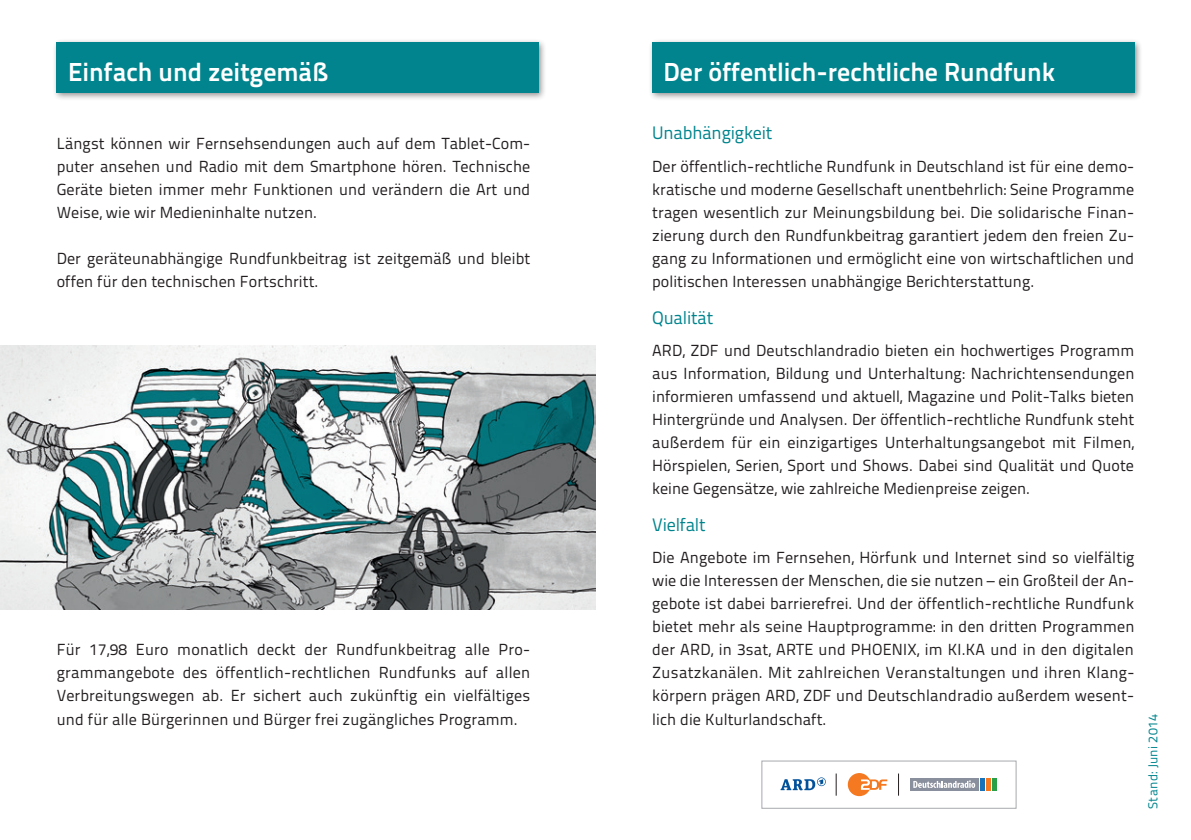
<style>
.page{position:relative;width:1191px;height:840px;background:#fff}
.page>*{position:absolute;margin:0;border:0;box-sizing:border-box;transform-origin:0 0}
.t1{font:700 26px "Titillium Text 22 L";color:#fff}
.t2{font:18px "Titillium Text 22 L";letter-spacing:-.01em;color:#01848d}
.t3{font:16px/23px "Titillium Text 22 L";letter-spacing:.005em;color:#231f20;text-align:justify}
.t4{font:13px "Titillium Text 22 L";letter-spacing:.025em;color:#01848d}
</style>
<div class="page">
<div style="left:52px;top:38px;width:495px;height:63px;background:#231f20;opacity:.5"></div>
<div style="left:57px;top:43px;width:482px;height:50px;background:#01848d"></div>
<img style="left:0;top:346px;width:595px;height:263px">
<div style="left:648px;top:38px;width:494px;height:63px;background:#231f20;opacity:.5"></div>
<div style="left:652px;top:43px;width:482px;height:50px;background:#01848d"></div>
<svg style="left:781px;top:777px;width:44px;height:12px"></svg>
<svg style="left:847px;top:773px;width:40px;height:22px"></svg>
<hr style="left:980px;top:777px;width:4px;height:13px;background:#1772ba">
<hr style="left:986px;top:777px;width:4px;height:13px;background:#f47921">
<svg style="left:910px;top:778px;width:68px;height:12px"></svg>
<svg style="left:913px;top:779px;width:62px;height:8px"></svg>
<hr style="left:992px;top:777px;width:4px;height:13px;background:#28a048">
<svg style="left:898px;top:773px;width:1px;height:22px"></svg>
<svg style="left:836px;top:773px;width:1px;height:22px"></svg>
<div style="left:761px;top:760px;width:255px;height:48px;border:1px solid #a8a9ad"></div>
<h2 class="t1" style="left:68px;top:52px;width:262px">Einfach und zeitgemäß</h2>
<p class="t3" style="left:57px;top:131px;width:475px">Längst können wir Fernsehsendungen auch auf dem Tablet-Com&shy;puter ansehen und Radio mit dem Smartphone hören. Technische Geräte bieten immer mehr Funktionen und verändern die Art und Weise, wie wir Medieninhalte nutzen.</p>
<p class="t3" style="left:57px;top:246px;width:475px">Der geräteunabhängige Rundfunkbeitrag ist zeitgemäß und bleibt offen für den technischen Fortschritt.</p>
<p class="t3" style="left:57px;top:637px;width:475px">Für 17,98 Euro monatlich deckt der Rundfunkbeitrag alle Pro&shy;grammangebote des öffentlich-rechtlichen Rundfunks auf allen Verbreitungswegen ab. Er sichert auch zukünftig ein vielfältiges und für alle Bürgerinnen und Bürger frei zugängliches Programm.</p>
<h2 class="t1" style="left:663px;top:52px;width:393px">Der öffentlich-rechtliche Rundfunk</h2>
<h3 class="t2" style="left:652px;top:119px;width:122px">Unabhängigkeit</h3>
<p class="t3" style="left:652px;top:154px;width:483px">Der öffentlich-rechtliche Rundfunk in Deutschland ist für eine demo&shy;kratische und moderne Gesellschaft unentbehrlich: Seine Programme tragen wesentlich zur Meinungsbildung bei. Die solidarische Finan&shy;zierung durch den Rundfunkbeitrag garantiert jedem den freien Zu&shy;gang zu Informationen und ermöglicht eine von wirtschaftlichen und politischen Interessen unabhängige Berichterstattung.</p>
<h3 class="t2" style="left:652px;top:304px;width:63px">Qualität</h3>
<p class="t3" style="left:652px;top:338px;width:484px">ARD, ZDF und Deutschlandradio bieten ein hochwertiges Programm aus Information, Bildung und Unterhaltung: Nachrichtensendungen informieren umfassend und aktuell, Magazine und Polit-Talks bieten Hintergründe und Analysen. Der öffentlich-rechtliche Rundfunk steht außerdem für ein einzigartiges Unterhaltungsangebot mit Filmen, Hörspielen, Serien, Sport und Shows. Dabei sind Qualität und Quote keine Gegensätze, wie zahlreiche Medienpreise zeigen.</p>
<h3 class="t2" style="left:652px;top:511px;width:55px">Vielfalt</h3>
<p class="t3" style="left:652px;top:545px;width:484px">Die Angebote im Fernsehen, Hörfunk und Internet sind so vielfältig wie die Interessen der Menschen, die sie nutzen – ein Großteil der An&shy;gebote ist dabei barrierefrei. Und der öffentlich-rechtliche Rundfunk bietet mehr als seine Hauptprogramme: in den dritten Programmen der ARD, in 3sat, ARTE und PHOENIX, im KI.KA und in den digitalen Zusatzkanälen. Mit zahlreichen Veranstaltungen und ihren Klang&shy;körpern prägen ARD, ZDF und Deutschlandradio außerdem wesent&shy;lich die Kulturlandschaft.</p>
<p class="t4" style="left:1143px;top:808px;width:96px;rotate:-90deg">Stand: Juni 2014</p>
</div>
